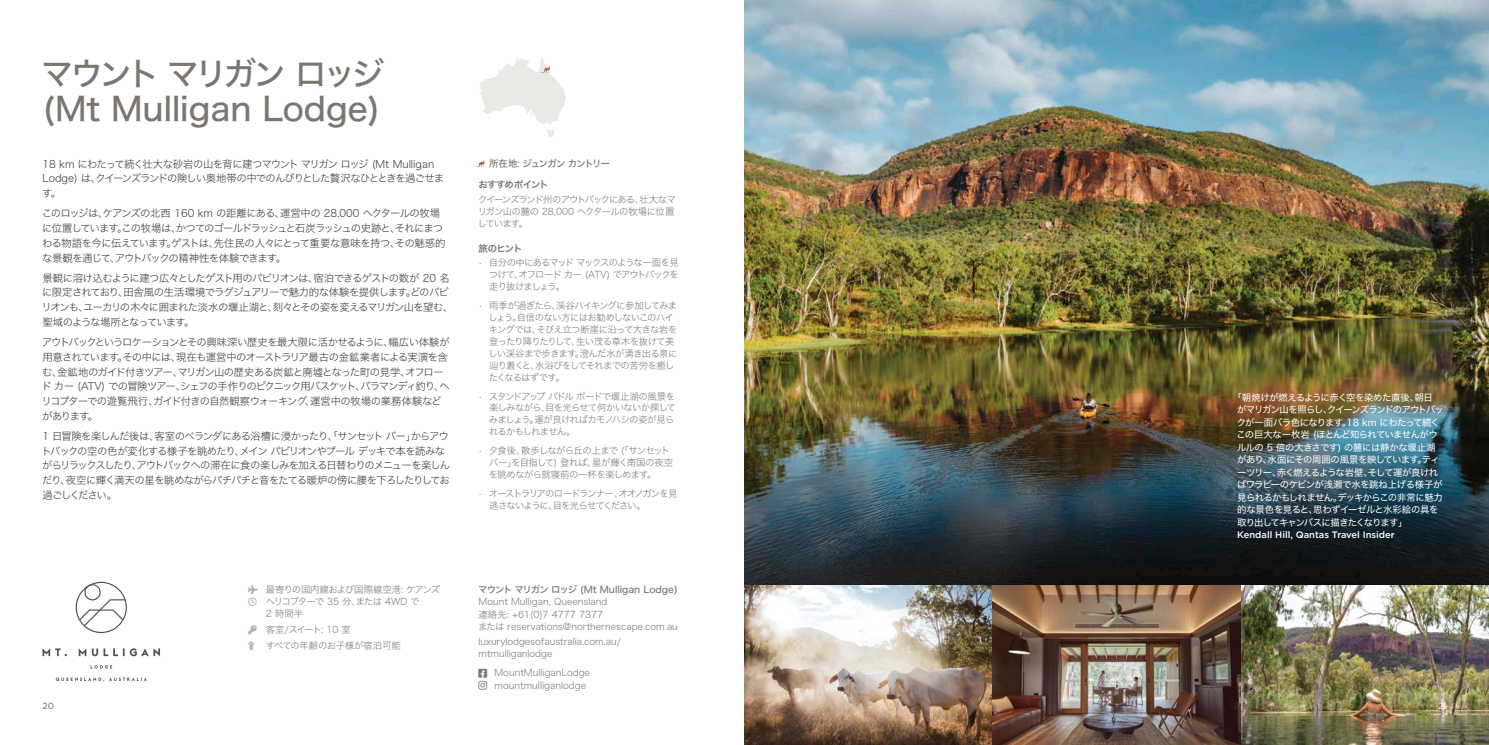
<style>
.page{position:relative;width:1489px;height:745px;background:#fff}
.page>*{position:absolute;margin:0;border:0;box-sizing:border-box;transform-origin:0 0}
.t1{font:32.5px/35px "Hiragino Sans W5";color:#7b766f}
.t2{font:10.38px/14.8px "Hiragino Sans W2";letter-spacing:-.075em;color:#333334}
.t3{font:9.38px/11.9px "Hiragino Sans W2";letter-spacing:-.06em;color:#7b766f}
.t4{font:9.38px/12.5px "Hiragino Sans W4";letter-spacing:-.065em;color:#fff}
.t5{font:9.38px/12.5px "Hiragino Sans W2";color:#7b766f}
.t6{font:9.38px/11.9px "Hiragino Sans W2";letter-spacing:-.08em;color:#7b766f}
.t7{font:9.38px/11.9px "Hiragino Sans W2";letter-spacing:-.09em;color:#7b766f}
.t8{font:9.38px/12.5px "Hiragino Sans W2";letter-spacing:-.005em;color:#7b766f}
.t9{font:9.38px/11.9px "Hiragino Sans W2";letter-spacing:-.105em;color:#7b766f}
.t10{font:500 9.38px "Gotham";color:#fff}
.t11{font:9.38px "Hiragino Sans W5";color:#7b766f}
.t12{font:9.38px/16.1px "Hiragino Sans W2";letter-spacing:-.035em;color:#7b766f}
.t13{font:9.38px "Hiragino Sans W5";letter-spacing:-.08em;color:#7b766f}
.t14{font:9.38px "Hiragino Sans W6";letter-spacing:-.07em;color:#7b766f}
.t15{font:8.75px "Gotham";color:#636366}
.t16{font:8.75px "Gotham";color:#fff}
.s1{color:#9b958f}
</style>
<div class="page">
<img style="left:744px;top:0;width:744px;height:744px">
<svg style="left:480px;top:57px;width:86px;height:80px"></svg>
<svg style="left:76px;top:581px;width:51px;height:51px"></svg>
<svg style="left:56px;top:677px;width:91px;height:4px"></svg>
<svg style="left:91px;top:665px;width:21px;height:3px"></svg>
<svg style="left:43px;top:648px;width:117px;height:7px"></svg>
<svg style="left:475px;top:160px;width:9px;height:7px"></svg>
<h1 class="t1" style="left:41px;top:54px;width:345px">マウント マリガン ロッジ(Mt Mulligan Lodge)</h1>
<p class="t2" style="left:42px;top:155px;width:403px">18 km にわたって続く壮大な砂岩の山を背に建つマウント マリガン ロッジ (Mt Mulligan<br>Lodge) は、クイーンズランドの険しい奥地帯の中でのんびりとした贅沢なひとときを過ごせます。</p>
<p class="t2" style="left:42px;top:205px;width:405px">このロッジは、ケアンズの北西 160 km の距離にある、運営中の 28,000 ヘクタールの牧場に位置しています。この牧場は、かつてのゴールドラッシュと石炭ラッシュの史跡と、それにまつわる物語を今に伝えています。ゲストは、先住民の人々にとって重要な意味を持つ、その魅惑的な景観を通じて、アウトバックの精神性を体験できます。</p>
<p class="t2" style="left:42px;top:269px;width:413px">景観に溶け込むように建つ広々としたゲスト用のパビリオンは、宿泊できるゲストの数が 20 名に限定されており、田舎風の生活環境でラグジュアリーで魅力的な体験を提供します。どのパビリオンも、ユーカリの木々に囲まれた淡水の堰止湖と、刻々とその姿を変えるマリガン山を望む、聖域のような場所となっています。</p>
<p class="t2" style="left:41px;top:334px;width:410px">アウトバックというロケーションとその興味深い歴史を最大限に活かせるように、幅広い体験が用意されています。その中には、現在も運営中のオーストラリア最古の金鉱業者による実演を含む、金鉱地のガイド付きツアー、マリガン山の歴史ある炭鉱と廃墟となった町の見学、オフロード カー (ATV) での冒険ツアー、シェフの手作りのピクニック用バスケット、バラマンディ釣り、ヘリコプターでの遊覧飛行、ガイド付きの自然観察ウォーキング、運営中の牧場の業務体験などがあります。</p>
<p class="t2" style="left:41px;top:427px;width:410px">1 日冒険を楽しんだ後は、客室のベランダにある浴槽に浸かったり、「サンセット バー」からアウトバックの空の色が変化する様子を眺めたり、メイン パビリオンやプール デッキで本を読みながらリラックスしたり、アウトバックへの滞在に食の楽しみを加える日替わりのメニューを楽しんだり、夜空に輝く満天の星を眺めながらパチパチと音をたてる暖炉の傍に腰を下ろしたりしてお過ごしください。</p>
<p class="t13" style="left:489px;top:155px;width:122px">所在地: ジュンガン カントリー</p>
<p class="t14" style="left:478px;top:176px;width:72px">おすすめポイント</p>
<p class="t7" style="left:477px;top:193px;width:200px">クイーンズランド州のアウトバックにある、壮大なマリガン山の麓の 28,000 ヘクタールの牧場に位置しています。</p>
<p class="t14" style="left:478px;top:239px;width:45px">旅のヒント</p>
<p class="t3" style="left:489px;top:256px;width:192px;text-align:justify;text-indent:-11px"><span class="s1">•</span> 自分の中にあるマッド マックスのような一面を見つけて、オフロード カー (ATV) でアウトバックを走り抜けましょう。</p>
<p class="t3" style="left:488px;top:299px;width:191px;text-indent:-10px"><span class="s1">•</span> 雨季が過ぎたら、渓谷ハイキングに参加してみましょう。自信のない方にはお勧めしないこのハイキングでは、そびえ立つ断崖に沿って大きな岩を登ったり降りたりして、生い茂る草木を抜けて美しい渓谷まで歩きます。澄んだ水が湧き出る泉に辿り着くと、水浴びをしてそれまでの苦労を癒したくなるはずです。</p>
<p class="t6" style="left:489px;top:389px;width:188px;text-indent:-11px"><span class="s1">•</span> スタンドアップ パドル ボードで堰止湖の風景を楽しみながら、目を光らせて何かいないか探してみましょう。運が良ければカモノハシの姿が見られるかもしれません。</p>
<p class="t3" style="left:489px;top:444px;width:186px;text-indent:-11px"><span class="s1">•</span> 夕食後、散歩しながら丘の上まで (「サンセットバー」を目指して) 登れば、星が輝く南国の夜空を眺めながら就寝前の一杯を楽しめます。</p>
<p class="t9" style="left:489px;top:486px;width:190px;text-indent:-11px"><span class="s1">•</span> オーストラリアのロードランナー、オオノガンを見逃さないように、目を光らせてください。</p>
<p class="t3" style="left:266px;top:582px;width:176px">最寄りの国内線および国際線空港: ケアンズヘリコプターで 35 分、または 4WD で<br>2 時間半</p>
<p class="t12" style="left:266px;top:620px;width:137px">客室/スイート: 10 室<br>すべての年齢のお子様が宿泊可能</p>
<p class="t11" style="left:478px;top:580px;width:201px">マウント マリガン ロッジ (Mt Mulligan Lodge)</p>
<p class="t5" style="left:478px;top:594px;width:201px">Mount Mulligan, Queensland<br>連絡先: +61(0)7 4777 7377<br>または reservations@northernescape.com.au</p>
<p class="t8" style="left:478px;top:634px;width:144px">luxurylodgesofaustralia.com.au/ mtmulliganlodge</p>
<p class="t5" style="left:494px;top:665px;width:97px">MountMulliganLodge mountmulliganlodge</p>
<p class="t4" style="left:1236px;top:390px;width:209px;text-indent:-4px">「朝焼けが燃えるように赤く空を染めた直後、朝日がマリガン山を照らし、クイーンズランドのアウトバックが一面バラ色になります。18 km にわたって続くこの巨大な一枚岩 (ほとんど知られていませんがウルルの 5 倍の大きさです) の麓には静かな堰止湖があり、水面にその周囲の風景を映しています。ティーツリー、赤く燃えるような岩壁、そして運が良ければワラビーのケビンが浅瀬で水を跳ね上げる様子が見られるかもしれません。デッキからこの非常に魅力的な景色を見ると、思わずイーゼルと水彩絵の具を取り出してキャンバスに描きたくなります」</p>
<p class="t10" style="left:1237px;top:528px;width:159px">Kendall Hill, Qantas Travel Insider</p>
<p class="t15" style="left:43px;top:700px;width:13px">20</p>
<p class="t16" style="left:1437px;top:700px;width:10px">21</p>
</div>
